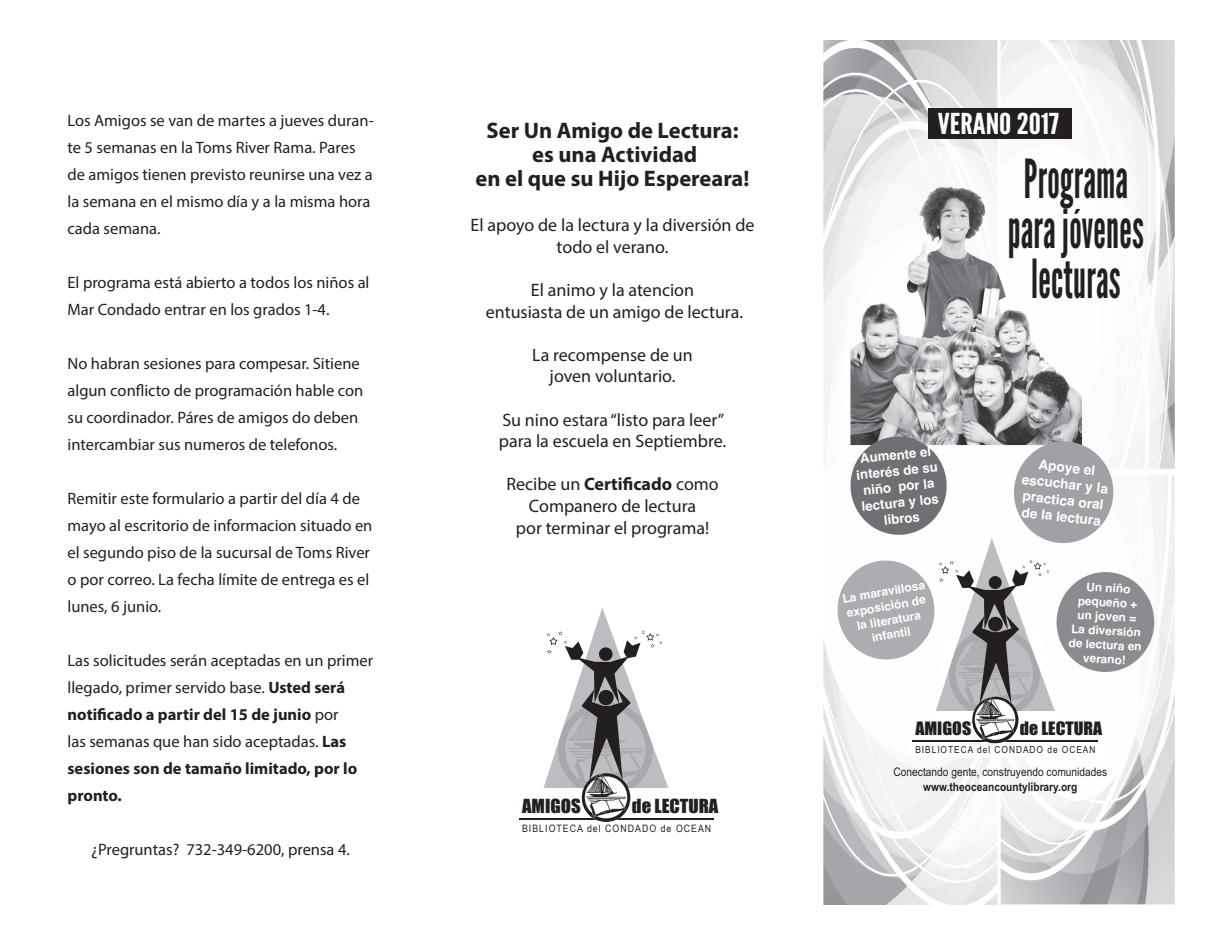
<style>
.page{position:relative;width:1215px;height:945px;background:#fff}
.page>*{position:absolute;margin:0;border:0;box-sizing:border-box;transform-origin:0 0}
.t1{font:53.7px/49.8px "League Gothic";letter-spacing:.005em;color:#231f20;text-align:center;scale:.72 1}
.t2{font:28.8px "League Gothic";color:#fff;scale:1.19 1}
.t3{font:700 22.5px/24px "Myriad Pro";color:#231f20;text-align:center}
.t4{font:18px/21.6px "Myriad Pro";color:#231f20;text-align:center}
.t5{font:17.85px "Impact";color:#231f20;scale:1.05 1}
.t6{font:17.1px "Impact";color:#231f20;scale:1.05 1}
.t7{font:16.5px/27px "Myriad Pro";color:#231f20}
.t8{font:700 13.65px/16.4px "Helvetica";color:#fff;text-align:center}
.t9{font:700 13.2px/15.9px "Helvetica";color:#fff;text-align:center}
.t10{font:700 12px/14.4px "Helvetica";color:#fff;text-align:center}
.t11{font:700 11.85px/14.2px "Helvetica";color:#fff;text-align:center}
.t12{font:11.85px "Arial Narrow";color:#231f20;scale:1.05 1}
.t13{font:700 11.85px "Arial Narrow";color:#231f20;scale:1.05 1}
.t14{font:10.2px "Arial Narrow";letter-spacing:.095em;color:#231f20;scale:1.05 1}
.t15{font:9.75px "Arial Narrow";letter-spacing:.095em;color:#231f20;scale:1.05 1}
.s1{font-weight:700}
</style>
<div class="page">
<svg style="left:543px;top:608px;width:126px;height:180px"></svg>
<hr style="left:519px;top:819px;width:195px;height:1px;background:#231f20">
<img style="left:582px;top:773px;width:48px;height:49px;border-radius:24px">
<img style="left:824px;top:41px;width:350px;height:863px">
<hr style="left:912px;top:740px;width:186px;height:2px;background:#231f20">
<div style="left:936px;top:711px;width:125px;height:18px;background:#fff"></div>
<img style="left:972px;top:697px;width:46px;height:47px;border-radius:23px">
<div style="left:908px;top:745px;width:195px;height:13px;background:#fff"></div>
<img style="left:919px;top:187px;width:32px;height:68px">
<div style="left:928px;top:108px;width:143px;height:30px;background:#231f20"></div>
<svg style="left:834px;top:434px;width:322px;height:277px"></svg>
<p class="t7" style="left:68px;top:107px;width:308px">Los Amigos se van de martes a jueves duran&shy;te 5 semanas en la Toms River Rama. Pares de amigos tienen previsto reunirse una vez a la semana en el mismo día y a la misma hora cada semana.</p>
<p class="t7" style="left:68px;top:269px;width:304px">El programa está abierto a todos los niños al<br>Mar Condado entrar en los grados 1-4.</p>
<p class="t7" style="left:68px;top:350px;width:297px">No habran sesiones para compesar. Sitiene algun conflicto de programación hable con su coordinador. Páres de amigos do deben intercambiar sus numeros de telefonos.</p>
<p class="t7" style="left:68px;top:485px;width:306px">Remitir este formulario a partir del día 4 de mayo al escritorio de informacion situado en el segundo piso de la sucursal de Toms River o por correo. La fecha límite de entrega es el lunes, 6 junio.</p>
<p class="t7" style="left:68px;top:647px;width:307px">Las solicitudes serán aceptadas en un primer llegado, primer servido base. <span class="s1">Usted será notificado a partir del 15 de junio</span> por<br>las semanas que han sido aceptadas. <span class="s1">Las sesiones son de tamaño limitado, por lo pronto.</span></p>
<p class="t7" style="left:91px;top:836px;width:260px">¿Pregruntas? 732-349-6200, prensa 4.</p>
<h3 class="t3" style="left:476px;top:117px;width:276px">Ser Un Amigo de Lectura: es una Actividad<br>en el que su Hijo Espereara!</h3>
<p class="t4" style="left:471px;top:214px;width:286px">El apoyo de la lectura y la diversión de todo el verano.</p>
<p class="t4" style="left:486px;top:279px;width:259px">El animo y la atencion<br>entusiasta de un amigo de lectura.</p>
<p class="t4" style="left:532px;top:344px;width:162px">La recompense de un joven voluntario.</p>
<p class="t4" style="left:499px;top:408px;width:229px;text-align:left">Su nino estara “listo para leer” para la escuela en Septiembre.</p>
<p class="t4" style="left:506px;top:473px;width:214px">Recibe un <span class="s1">Certificado</span> como<br>Companero de lectura<br>por terminar el programa!</p>
<p class="t5" style="left:522px;top:795px;width:57px">AMIGOS</p>
<p class="t5" style="left:632px;top:795px;width:84px">de LECTURA</p>
<p class="t14" style="left:522px;top:823px;width:182px">BIBLIOTECA del CONDADO de OCEAN</p>
<h2 class="t2" style="left:938px;top:106px;width:103px">VERANO2017</h2>
<p class="t9" style="left:854px;top:452px;width:83px;rotate:-6deg">Aumente el interés de su niño por la lectura y los libros</p>
<p class="t10" style="left:841px;top:592px;width:85px;rotate:-10deg">La maravillosa exposición de la literatura infantil</p>
<h1 class="t1" style="left:1008px;top:154px;width:191px">Programa para jóvenes lecturas</h1>
<p class="t8" style="left:1025px;top:454px;width:88px;rotate:7deg">Apoye el escuchar y la practica oral de la lectura</p>
<p class="t11" style="left:1072px;top:579px;width:75px;rotate:3deg">Un niño pequeño + un joven =<br>La diversión de lectura en verano!</p>
<p class="t6" style="left:915px;top:715px;width:55px">AMIGOS</p>
<p class="t6" style="left:1020px;top:715px;width:80px">de LECTURA</p>
<p class="t15" style="left:915px;top:743px;width:173px">BIBLIOTECA del CONDADO de OCEAN</p>
<p class="t12" style="left:894px;top:764px;width:205px">Conectando gente, construyendo comunidades</p>
<p class="t13" style="left:923px;top:777px;width:148px">www.theoceancountylibrary.org</p>
</div>
